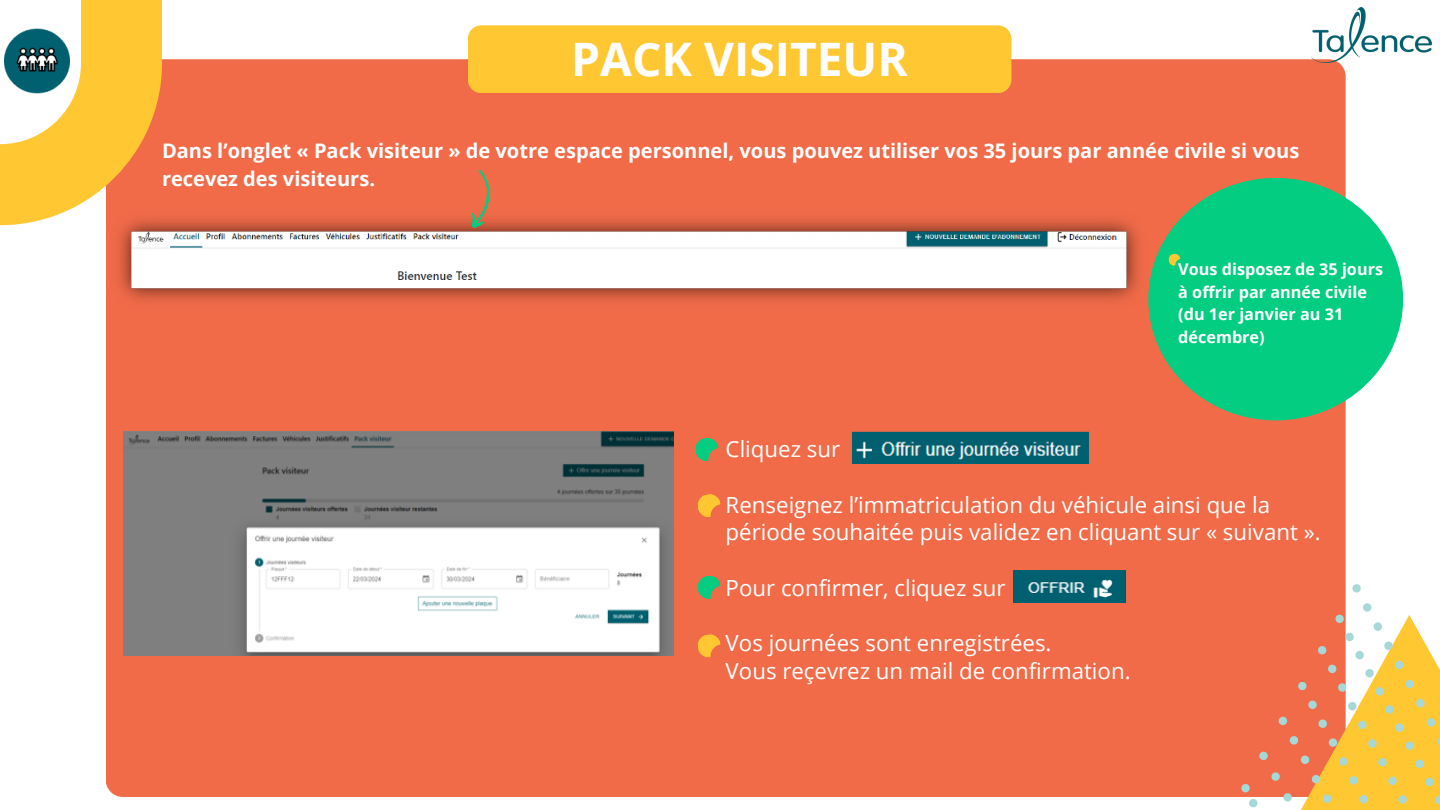
<style>
.page{position:relative;width:1440px;height:810px;background:#fff}
.page>*{position:absolute;margin:0;border:0;box-sizing:border-box;transform-origin:0 0}
.t1{font:700 46.1px "Open Sans";color:#fff}
.t2{font:22.3px/27.8px "Open Sans";color:#fff}
.t3{font:700 20.1px/27.8px "Open Sans";color:#fff}
.t4{font:700 16.2px/22.6px "Open Sans";color:#fff}
</style>
<div class="page">
<div style="left:106px;top:59px;width:1239px;height:738px;background:#f16b49"></div>
<div style="left:468px;top:25px;width:543px;height:68px;background:#ffc732;border-radius:14px"></div>
<svg style="left:0;top:0;width:162px;height:225px"></svg>
<img style="left:1311px;top:7px;width:121px;height:56px">
<img style="left:106px;top:205px;width:1045px;height:108px">
<svg style="left:468px;top:169px;width:27px;height:61px;background:#cc744d"></svg>
<svg style="left:1352px;top:584px;width:9px;height:9px"></svg>
<svg style="left:1241px;top:603px;width:199px;height:207px;background:#f3a763"></svg>
<img style="left:4px;top:28px;width:66px;height:65px">
<div style="left:1148px;top:178px;width:255px;height:242px;background:#02cd80;border-radius:50%"></div>
<img style="left:853px;top:432px;width:235px;height:31px">
<img style="left:1014px;top:570px;width:111px;height:34px">
<svg style="left:694px;top:437px;width:26px;height:25px"></svg>
<svg style="left:696px;top:493px;width:26px;height:26px"></svg>
<svg style="left:696px;top:574px;width:26px;height:26px"></svg>
<svg style="left:696px;top:633px;width:26px;height:26px"></svg>
<svg style="left:1168px;top:254px;width:13px;height:12px"></svg>
<img style="left:123px;top:432px;width:550px;height:223px">
<h3 class="t1" style="left:571px;top:27px;width:338px">PACK VISITEUR</h3>
<p class="t3" style="left:162px;top:137px;width:1139px">Dans l’onglet « Pack visiteur » de votre espace personnel, vous pouvez utiliser vos 35 jours par année civile si vous recevez des visiteurs.</p>
<p class="t4" style="left:1178px;top:258px;width:206px">Vous disposez de 35 jours</p>
<p class="t4" style="left:1178px;top:280px;width:190px">à offrir par année civile</p>
<p class="t4" style="left:1178px;top:303px;width:167px">(du 1er janvier au 31 décembre)</p>
<h1 class="t2" style="left:726px;top:435px;width:116px">Cliquez sur</h1>
<p class="t2" style="left:726px;top:490px;width:597px">Renseignez l’immatriculation du véhicule ainsi que la période souhaitée puis validez en cliquant sur « suivant ».</p>
<p class="t2" style="left:726px;top:573px;width:281px">Pour confirmer, cliquez sur</p>
<p class="t2" style="left:726px;top:629px;width:406px">Vos journées sont enregistrées.<br>Vous reçevrez un mail de confirmation.</p>
</div>
